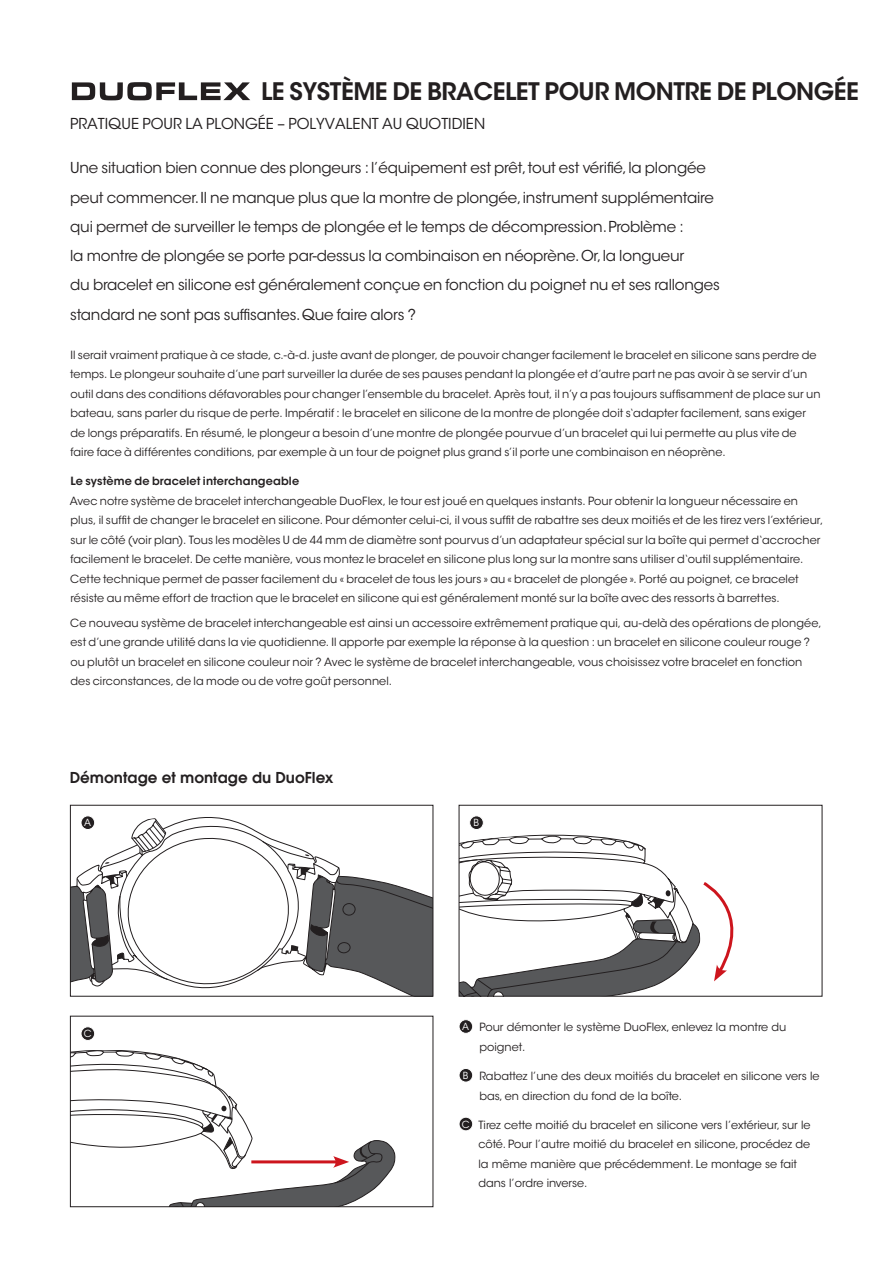
<style>
.page{position:relative;width:893px;height:1263px;background:#fff}
.page>*{position:absolute;margin:0;border:0;box-sizing:border-box;transform-origin:0 0}
.t1{font:600 24px "ITC Avant Garde Std";letter-spacing:-.02em;color:#231f20}
.t2{font:16.5px "Avant Gar Got Itc T Dem";color:#231f20}
.t3{font:15px/29.2px "ITC Avant Garde Std";letter-spacing:-.01em;color:#231f20}
.t4{font:11.25px/19.5px "ITC Avant Garde Std";letter-spacing:.005em;color:#231f20}
.t5{font:600 11.25px "ITC Avant Garde Std";letter-spacing:.01em;color:#231f20}
.t6{font:9.75px "ITC Avant Garde Std";color:#fff}
.s1{font-size:9.75px;color:#fff}
</style>
<div class="page">
<svg style="left:72px;top:816px;width:359px;height:178px"></svg>
<div style="left:70px;top:805px;width:363px;height:191px;border:1px solid #231f20"></div>
<svg style="left:459px;top:835px;width:296px;height:161px"></svg>
<svg style="left:70px;top:1050px;width:325px;height:157px"></svg>
<div style="left:81px;top:816px;width:14px;height:13px;background:#231f20;border-radius:50%"></div>
<div style="left:81px;top:816px;width:14px;height:14px;border:1px solid #fff;border-radius:50%"></div>
<div style="left:470px;top:816px;width:13px;height:13px;background:#231f20;border-radius:50%"></div>
<div style="left:469px;top:816px;width:14px;height:14px;border:1px solid #fff;border-radius:50%"></div>
<div style="left:81px;top:1027px;width:14px;height:13px;background:#231f20;border-radius:50%"></div>
<div style="left:81px;top:1026px;width:14px;height:15px;border:1px solid #fff;border-radius:50%"></div>
<div style="left:459px;top:1020px;width:14px;height:13px;background:#231f20;border-radius:50%"></div>
<div style="left:459px;top:1019px;width:14px;height:14px;border:1px solid #fff;border-radius:50%"></div>
<div style="left:459px;top:1068px;width:14px;height:14px;background:#231f20;border-radius:50%"></div>
<div style="left:459px;top:1068px;width:14px;height:14px;border:1px solid #fff;border-radius:50%"></div>
<div style="left:459px;top:1117px;width:14px;height:14px;background:#231f20;border-radius:50%"></div>
<div style="left:459px;top:1117px;width:14px;height:14px;border:1px solid #fff;border-radius:50%"></div>
<svg style="left:72px;top:82px;width:178px;height:18px"></svg>
<h1 class="t1" style="left:261px;top:76px;width:599px">LE SYSTÈME DE BRACELET POUR MONTRE DE PLONGÉE</h1>
<h3 class="t3" style="left:70px;top:110px;width:417px">PRATIQUE POUR LA PLONGÉE – POLYVALENT AU QUOTIDIEN</h3>
<p class="t3" style="left:70px;top:153px;width:651px">Une situation bien connue des plongeurs : l’équipement est prêt, tout est vérifié, la plongée peut commencer. Il ne manque plus que la montre de plongée, instrument supplémentaire qui permet de surveiller le temps de plongée et le temps de décompression. Problème :<br>la montre de plongée se porte par-dessus la combinaison en néoprène. Or, la longueur<br>du bracelet en silicone est généralement conçue en fonction du poignet nu et ses rallonges standard ne sont pas suffisantes. Que faire alors ?</p>
<p class="t4" style="left:70px;top:345px;width:752px">Il serait vraiment pratique à ce stade, c.-à-d. juste avant de plonger, de pouvoir changer facilement le bracelet en silicone sans perdre de temps. Le plongeur souhaite d’une part surveiller la durée de ses pauses pendant la plongée et d’autre part ne pas avoir à se servir d’un outil dans des conditions défavorables pour changer l’ensemble du bracelet. Après tout, il n’y a pas toujours suffisamment de place sur un bateau, sans parler du risque de perte. Impératif : le bracelet en silicone de la montre de plongée doit s‘adapter facilement, sans exiger de longs préparatifs. En résumé, le plongeur a besoin d’une montre de plongée pourvue d’un bracelet qui lui permette au plus vite de faire face à différentes conditions, par exemple à un tour de poignet plus grand s’il porte une combinaison en néoprène.</p>
<p class="t5" style="left:70px;top:474px;width:230px">Le système de bracelet interchangeable</p>
<p class="t4" style="left:70px;top:491px;width:755px">Avec notre système de bracelet interchangeable DuoFlex, le tour est joué en quelques instants. Pour obtenir la longueur nécessaire en plus, il suffit de changer le bracelet en silicone. Pour démonter celui-ci, il vous suffit de rabattre ses deux moitiés et de les tirez vers l’extérieur, sur le côté (voir plan). Tous les modèles U de 44 mm de diamètre sont pourvus d’un adaptateur spécial sur la boîte qui permet d‘accrocher facilement le bracelet. De cette manière, vous montez le bracelet en silicone plus long sur la montre sans utiliser d‘outil supplémentaire.<br>Cette technique permet de passer facilement du « bracelet de tous les jours » au « bracelet de plongée ». Porté au poignet, ce bracelet résiste au même effort de traction que le bracelet en silicone qui est généralement monté sur la boîte avec des ressorts à barrettes.</p>
<p class="t4" style="left:70px;top:613px;width:753px">Ce nouveau système de bracelet interchangeable est ainsi un accessoire extrêmement pratique qui, au-delà des opérations de plongée, est d’une grande utilité dans la vie quotidienne. Il apporte par exemple la réponse à la question : un bracelet en silicone couleur rouge ? ou plutôt un bracelet en silicone couleur noir ? Avec le système de bracelet interchangeable, vous choisissez votre bracelet en fonction des circonstances, de la mode ou de votre goût personnel.</p>
<h2 class="t2" style="left:70px;top:767px;width:265px">Démontage et montage du DuoFlex</h2>
<p class="t6" style="left:84px;top:817px;width:8px">A</p>
<p class="t6" style="left:473px;top:817px;width:7px">B</p>
<p class="t6" style="left:84px;top:1028px;width:9px">C</p>
<p class="t4" style="left:479px;top:1018px;width:309px;text-indent:-17px"><span class="s1">A</span> Pour démonter le système DuoFlex, enlevez la montre du poignet.</p>
<p class="t4" style="left:479px;top:1066px;width:342px;text-indent:-17px"><span class="s1">B</span> Rabattez l’une des deux moitiés du bracelet en silicone vers le bas, en direction du fond de la boîte.</p>
<p class="t4" style="left:478px;top:1115px;width:334px;text-indent:-17px"><span class="s1">C</span> Tirez cette moitié du bracelet en silicone vers l’extérieur, sur le côté. Pour l’autre moitié du bracelet en silicone, procédez de la même manière que précédemment. Le montage se fait dans l’ordre inverse.</p>
</div>
